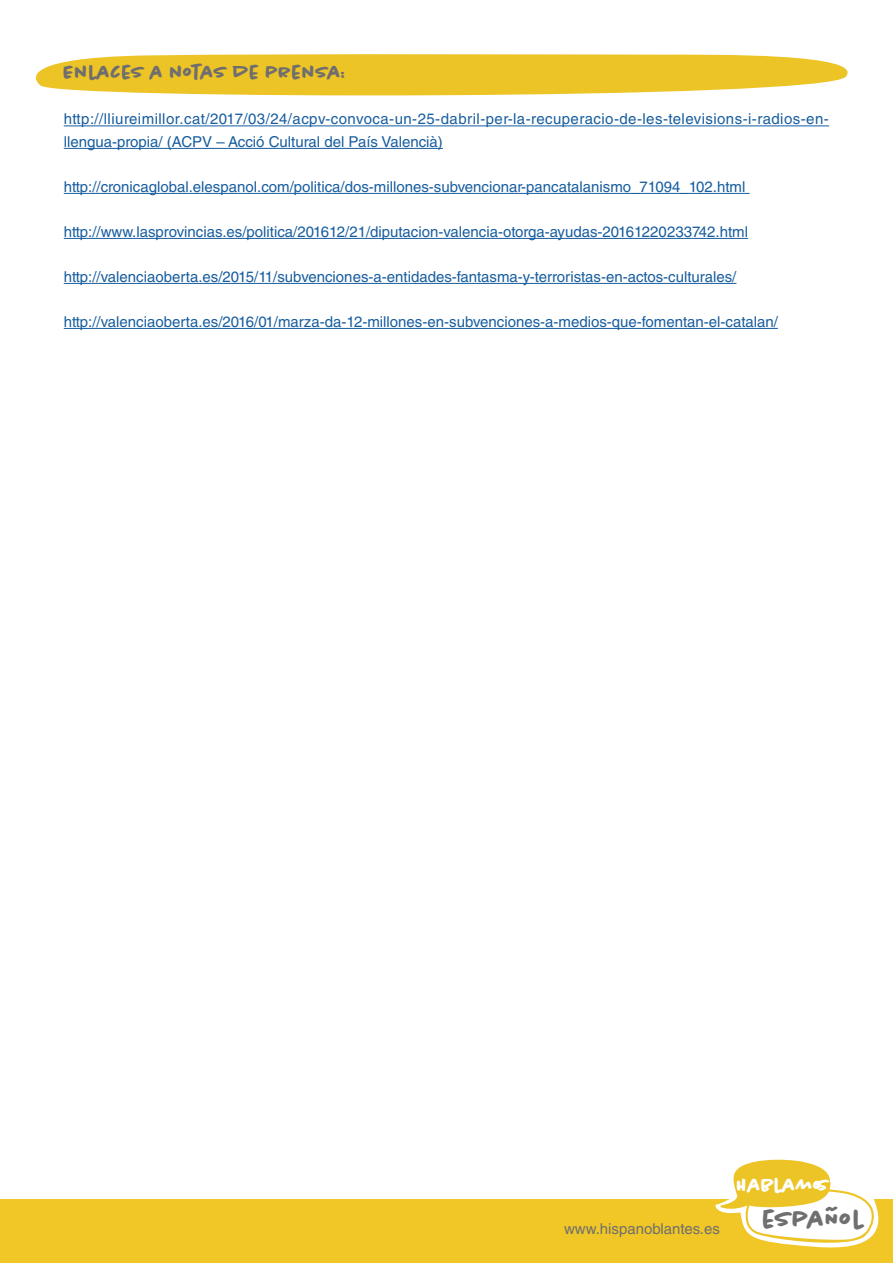
<style>
.page{position:relative;width:893px;height:1263px;background:#fff}
.page>*{position:absolute;margin:0;border:0;box-sizing:border-box;transform-origin:0 0}
.t1{font:700 25.5px "Chantal";color:#706e6e}
.t2{font:700 19.65px "Chantal";color:#fff}
.t3{font:700 19.5px "Chantal";color:#706e6e}
.t4{font:15px "Helvetica LT Std";color:#175d9e}
.t5{font:15px/22.5px "Helvetica LT Std";letter-spacing:.03em;color:#175d9e}
.t6{font:15px "Helvetica LT Std";color:#706e6e}
</style>
<div class="page">
<div style="left:0;top:1199px;width:893px;height:64px;background:#f0c726"></div>
<svg style="left:715px;top:1159px;width:164px;height:89px"></svg>
<svg style="left:35px;top:54px;width:813px;height:42px;background:#efcc43"></svg>
<hr style="left:64px;top:126px;width:765px;height:1px;background:#175d9e">
<hr style="left:64px;top:148px;width:379px;height:1px;background:#175d9e">
<hr style="left:64px;top:193px;width:686px;height:1px;background:#175d9e">
<hr style="left:64px;top:238px;width:684px;height:1px;background:#175d9e">
<hr style="left:64px;top:283px;width:672px;height:1px;background:#175d9e">
<hr style="left:64px;top:328px;width:714px;height:1px;background:#175d9e">
<p class="t3" style="left:64px;top:60px;width:284px">ENLACES A NOTAS DE PRENSA:</p>
<p class="t5" style="left:64px;top:108px;width:766px">http://lliureimillor.cat/2017/03/24/acpv-convoca-un-25-dabril-per-la-recuperacio-de-les-televisions-i-radios-en&shy;llengua-propia/ (ACPV – Acció Cultural del País Valencià)</p>
<p class="t4" style="left:64px;top:178px;width:683px">http://cronicaglobal.elespanol.com/politica/dos-millones-subvencionar-pancatalanismo_71094_102.html</p>
<p class="t4" style="left:64px;top:223px;width:686px">http://www.lasprovincias.es/politica/201612/21/diputacion-valencia-otorga-ayudas-20161220233742.html</p>
<p class="t4" style="left:64px;top:268px;width:674px">http://valenciaoberta.es/2015/11/subvenciones-a-entidades-fantasma-y-terroristas-en-actos-culturales/</p>
<p class="t4" style="left:64px;top:313px;width:716px">http://valenciaoberta.es/2016/01/marza-da-12-millones-en-subvenciones-a-medios-que-fomentan-el-catalan/</p>
<p class="t6" style="left:564px;top:1220px;width:157px">www.hispanoblantes.es</p>
<h2 class="t2" style="left:737px;top:1172px;width:94px">HABLAMOS</h2>
<h1 class="t1" style="left:763px;top:1203px;width:103px">ESPAÑOL</h1>
</div>
